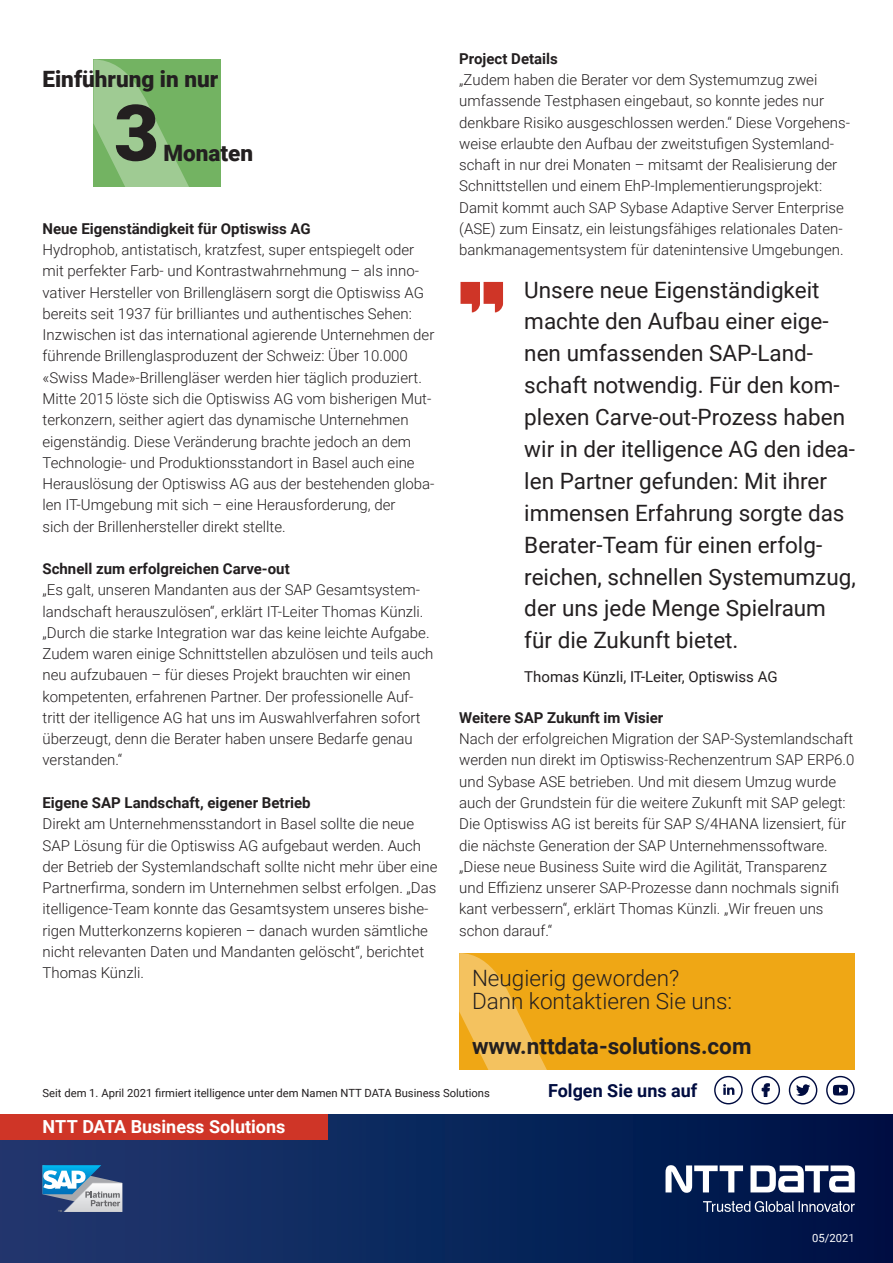
<style>
.page{position:relative;width:893px;height:1263px;background:#fff}
.page>*{position:absolute;margin:0;border:0;box-sizing:border-box;transform-origin:0 0}
.t1{font:900 78px "Roboto";color:#231f20}
.NTT_Statement_intro{font:22.5px/32px "Roboto";color:#231f20}
.NTT_CTA_light_15pt{font:300 22.5px "Roboto";color:#231f20}
.NTT_CTA_light_15pt-2{font:700 22.5px "Roboto";color:#231f20}
.t2{font:900 22.5px "Roboto";color:#231f20}
.t3{font:700 18px "Roboto";color:#fff}
.t4{font:700 18px "Roboto";color:#000c40}
._07_Copy_grid_10pt{font:300 15px/21.3px "Roboto";color:#231f20}
._05_Headline_H2_grid{font:300 15px/21.3px "Roboto";color:#231f20}
._05_Headline_H2_grid-2{font:700 15px "Roboto";color:#231f20}
.NTT_Statement_intro-2{font:15px "Roboto";color:#231f20}
._09_Legende_7_5pt_re{font:11.25px "Roboto";color:#231f20}
._09_Legende_7_5pt_re-2{font:11.25px "Roboto";color:#fff}
</style>
<div class="page">
<div style="left:0;top:1114px;width:893px;height:149px;background:linear-gradient(to right,#1f3970,#001246)"></div>
<svg style="left:43px;top:1165px;width:79px;height:47px"></svg>
<div style="left:0;top:1114px;width:327px;height:26px;background:#cf3527"></div>
<svg style="left:750px;top:1165px;width:105px;height:27px"></svg>
<svg style="left:665px;top:1165px;width:78px;height:28px"></svg>
<svg style="left:703px;top:1201px;width:152px;height:11px;background:#4d5b80"></svg>
<div style="left:93px;top:59px;width:128px;height:128px;background:#73b362"></div>
<svg style="left:93px;top:59px;width:96px;height:128px"></svg>
<svg style="left:796px;top:1084px;width:14px;height:12px"></svg>
<div style="left:789px;top:1076px;width:28px;height:28px;border:1px solid #000c40;border-radius:50%"></div>
<div style="left:714px;top:1076px;width:29px;height:28px;border:1px solid #000c40;border-radius:50%"></div>
<svg style="left:723px;top:1084px;width:11px;height:11px"></svg>
<div style="left:751px;top:1076px;width:29px;height:28px;border:1px solid #000c40;border-radius:50%"></div>
<svg style="left:762px;top:1083px;width:8px;height:14px"></svg>
<div style="left:826px;top:1076px;width:29px;height:28px;border:1px solid #000c40;border-radius:50%"></div>
<svg style="left:833px;top:1085px;width:15px;height:10px"></svg>
<div style="left:459px;top:953px;width:396px;height:117px;background:#efa715"></div>
<svg style="left:459px;top:953px;width:88px;height:117px"></svg>
<svg style="left:460px;top:282px;width:43px;height:30px"></svg>
<p class="t2" style="left:43px;top:63px;width:177px">Einführung in nur</p>
<p class="t1" style="left:114px;top:78px;width:47px">3</p>
<p class="t2" style="left:163px;top:137px;width:91px">Monaten</p>
<p class="_05_Headline_H2_grid-2" style="left:43px;top:218px;width:270px">Neue Eigenständigkeit für Optiswiss AG</p>
<p class="_05_Headline_H2_grid" style="left:43px;top:239px;width:393px">Hydrophob, antistatisch, kratzfest, super entspiegelt oder mit perfekter Farb- und Kontrastwahrnehmung – als inno&shy;vativer Hersteller von Brillengläsern sorgt die Optiswiss AG bereits seit 1937 für brilliantes und authentisches Sehen:<br>Inzwischen ist das international agierende Unternehmen der führende Brillenglasproduzent der Schweiz: Über 10.000</p>
<p class="_05_Headline_H2_grid" style="left:43px;top:366px;width:381px">«Swiss Made»-Brillengläser werden hier täglich produziert.</p>
<p class="_05_Headline_H2_grid" style="left:43px;top:387px;width:393px">Mitte 2015 löste sich die Optiswiss AG vom bisherigen Mut&shy;terkonzern, seither agiert das dynamische Unternehmen eigenständig. Diese Veränderung brachte jedoch an dem Technologie- und Produktionsstandort in Basel auch eine Herauslösung der Optiswiss AG aus der bestehenden globa&shy;len IT-Umgebung mit sich – eine Herausforderung, der</p>
<p class="_05_Headline_H2_grid" style="left:43px;top:515px;width:245px">sich der Brillenhersteller direkt stellte.</p>
<p class="_05_Headline_H2_grid-2" style="left:43px;top:558px;width:249px">Schnell zum erfolgreichen Carve-out</p>
<p class="_07_Copy_grid_10pt" style="left:43px;top:579px;width:392px">„Es galt, unseren Mandanten aus der SAP Gesamtsystem&shy;landschaft herauszulösen“, erklärt IT-Leiter Thomas Künzli. „Durch die starke Integration war das keine leichte Aufgabe.<br>Zudem waren einige Schnittstellen abzulösen und teils auch neu aufzubauen – für dieses Projekt brauchten wir einen kompetenten, erfahrenen Partner. Der professionelle Auf&shy;tritt der itelligence AG hat uns im Auswahlverfahren sofort überzeugt, denn die Berater haben unsere Bedarfe genau verstanden.“</p>
<p class="_05_Headline_H2_grid-2" style="left:43px;top:792px;width:270px">Eigene SAP Landschaft, eigener Betrieb</p>
<p class="_07_Copy_grid_10pt" style="left:43px;top:813px;width:396px">Direkt am Unternehmensstandort in Basel sollte die neue SAP Lösung für die Optiswiss AG aufgebaut werden. Auch der Betrieb der Systemlandschaft sollte nicht mehr über eine Partnerfirma, sondern im Unternehmen selbst erfolgen. „Das itelligence-Team konnte das Gesamtsystem unseres bishe&shy;rigen Mutterkonzerns kopieren – danach wurden sämtliche nicht relevanten Daten und Mandanten gelöscht“, berichtet Thomas Künzli.</p>
<p class="_05_Headline_H2_grid-2" style="left:459px;top:48px;width:100px">Project Details</p>
<p class="_07_Copy_grid_10pt" style="left:459px;top:69px;width:392px">„Zudem haben die Berater vor dem Systemumzug zwei umfassende Testphasen eingebaut, so konnte jedes nur denkbare Risiko ausgeschlossen werden.“ Diese Vorgehens&shy;weise erlaubte den Aufbau der zweitstufigen Systemland&shy;schaft in nur drei Monaten – mitsamt der Realisierung der Schnittstellen und einem EhP-Implementierungsprojekt:<br>Damit kommt auch SAP Sybase Adaptive Server Enterprise</p>
<p class="_07_Copy_grid_10pt" style="left:459px;top:217px;width:386px">(ASE) zum Einsatz, ein leistungsfähiges relationales Daten&shy;bankmanagementsystem für datenintensive Umgebungen.</p>
<p class="NTT_Statement_intro" style="left:524px;top:273px;width:333px">Unsere neue Eigenständigkeit machte den Aufbau einer eige&shy;nen umfassenden SAP-Land&shy;schaft notwendig. Für den kom&shy;plexen Carve-out-Prozess haben wir in der itelligence AG den idea&shy;len Partner gefunden: Mit ihrer immensen Erfahrung sorgte das<br>Berater-Team für einen erfolg&shy;reichen, schnellen Systemumzug, der uns jede Menge Spielraum für die Zukunft bietet.</p>
<p class="NTT_Statement_intro-2" style="left:524px;top:666px;width:255px">Thomas Künzli, IT-Leiter, Optiswiss AG</p>
<p class="_05_Headline_H2_grid-2" style="left:459px;top:707px;width:206px">Weitere SAP Zukunft im Visier</p>
<p class="_07_Copy_grid_10pt" style="left:459px;top:728px;width:395px">Nach der erfolgreichen Migration der SAP-Systemlandschaft</p>
<p class="_07_Copy_grid_10pt" style="left:459px;top:749px;width:397px">werden nun direkt im Optiswiss-Rechenzentrum SAP ERP6.0 und Sybase ASE betrieben. Und mit diesem Umzug wurde auch der Grundstein für die weitere Zukunft mit SAP gelegt:<br>Die Optiswiss AG ist bereits für SAP S/4HANA lizensiert, für die nächste Generation der SAP Unternehmenssoftware. „Diese neue Business Suite wird die Agilität, Transparenz und Effizienz unserer SAP-Prozesse dann nochmals signifi kant verbessern“, erklärt Thomas Künzli. „Wir freuen uns schon darauf.“</p>
<p class="NTT_CTA_light_15pt" style="left:472px;top:962px;width:209px">Neugierig geworden?</p>
<p class="NTT_CTA_light_15pt" style="left:472px;top:985px;width:262px">Dann kontaktieren Sie uns:</p>
<p class="NTT_CTA_light_15pt-2" style="left:472px;top:1030px;width:281px">www.nttdata-solutions.com</p>
<p class="_09_Legende_7_5pt_re" style="left:43px;top:1084px;width:449px">Seit dem 1. April 2021 firmiert itelligence unter dem Namen NTT DATA Business Solutions</p>
<p class="t4" style="left:548px;top:1077px;width:151px">Folgen Sie uns auf</p>
<p class="t3" style="left:43px;top:1114px;width:244px">NTT DATA Business Solutions</p>
<p class="_09_Legende_7_5pt_re-2" style="left:812px;top:1230px;width:44px">05/2021</p>
</div>
